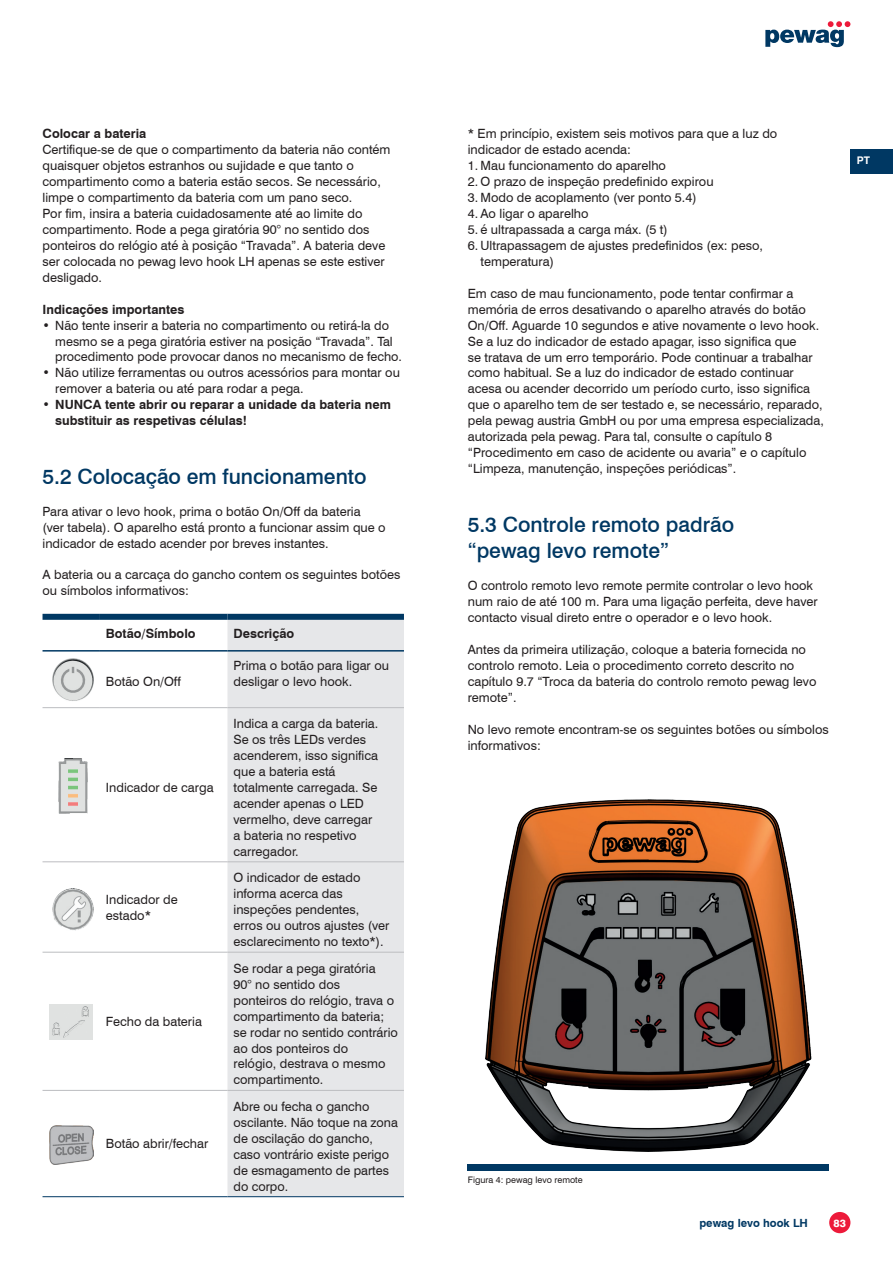
<style>
.page{position:relative;width:893px;height:1263px;background:#fff}
.page>*{position:absolute;margin:0;border:0;box-sizing:border-box;transform-origin:0 0}
.t1{font:500 21px/26.5px "Swiss 721 BT";color:#003863}
.t2{font:12.75px/15.9px "Swiss 721 BT";color:#231f20}
.t3{font:700 12.75px/15.9px "Swiss 721 BT";color:#231f20}
.t4{font:700 11.25px "Swiss 721 BT";color:#003863}
.t5{font:800 10.5px "Swiss 721 BT";color:#fff}
.t6{font:700 10.5px "Swiss 721 BT";color:#fff}
.t7{font:9px "Swiss 721 BT";color:#231f20}
</style>
<div class="page">
<div style="left:829px;top:1212px;width:21px;height:21px;background:#ed1a3a;border-radius:50%"></div>
<svg style="left:765px;top:21px;width:85px;height:26px"></svg>
<div style="left:850px;top:149px;width:43px;height:25px;background:#003863"></div>
<div style="left:227px;top:620px;width:177px;height:576px;background:#e6e7e9"></div>
<hr style="left:43px;top:707px;width:57px;height:1px;background:#bcbdc0">
<hr style="left:100px;top:707px;width:127px;height:1px;background:#bcbdc0">
<hr style="left:227px;top:707px;width:177px;height:1px;background:#bcbdc0">
<hr style="left:43px;top:861px;width:57px;height:1px;background:#bcbdc0">
<hr style="left:100px;top:861px;width:127px;height:1px;background:#bcbdc0">
<hr style="left:227px;top:861px;width:177px;height:1px;background:#bcbdc0">
<hr style="left:43px;top:952px;width:57px;height:1px;background:#bcbdc0">
<hr style="left:100px;top:952px;width:127px;height:1px;background:#bcbdc0">
<hr style="left:227px;top:952px;width:177px;height:1px;background:#bcbdc0">
<hr style="left:43px;top:1090px;width:57px;height:1px;background:#bcbdc0">
<hr style="left:100px;top:1090px;width:127px;height:1px;background:#bcbdc0">
<hr style="left:227px;top:1090px;width:177px;height:1px;background:#bcbdc0">
<div style="left:43px;top:614px;width:57px;height:6px;background:#003863"></div>
<div style="left:100px;top:614px;width:127px;height:6px;background:#003863"></div>
<div style="left:227px;top:614px;width:177px;height:6px;background:#003863"></div>
<hr style="left:43px;top:650px;width:57px;height:1px;background:#003863">
<hr style="left:100px;top:650px;width:127px;height:1px;background:#003863">
<hr style="left:227px;top:650px;width:177px;height:1px;background:#003863">
<hr style="left:43px;top:1196px;width:57px;height:1px;background:#003863">
<hr style="left:100px;top:1196px;width:127px;height:1px;background:#003863">
<hr style="left:227px;top:1196px;width:177px;height:1px;background:#003863">
<img style="left:52px;top:659px;width:42px;height:42px">
<img style="left:59px;top:758px;width:28px;height:55px">
<img style="left:52px;top:888px;width:42px;height:42px">
<img style="left:49px;top:1004px;width:44px;height:35px">
<img style="left:49px;top:1125px;width:44px;height:39px">
<img style="left:485px;top:799px;width:327px;height:353px">
<div style="left:468px;top:1164px;width:361px;height:6px;background:#003863"></div>
<p class="t3" style="left:43px;top:126px;width:105px">Colocar a bateria</p>
<p class="t2" style="left:43px;top:142px;width:350px">Certifique-se de que o compartimento da bateria não contém quaisquer objetos estranhos ou sujidade e que tanto o compartimento como a bateria estão secos. Se necessário, limpe o compartimento da bateria com um pano seco.<br>Por fim, insira a bateria cuidadosamente até ao limite do compartimento. Rode a pega giratória 90° no sentido dos ponteiros do relógio até à posição “Travada”. A bateria deve ser colocada no pewag levo hook LH apenas se este estiver desligado.</p>
<p class="t3" style="left:43px;top:301px;width:143px">Indicações importantes</p>
<p class="t2" style="left:55px;top:317px;width:348px;text-indent:-13px">• Não tente inserir a bateria no compartimento ou retirá-la do mesmo se a pega giratória estiver na posição “Travada”. Tal procedimento pode provocar danos no mecanismo de fecho.</p>
<p class="t2" style="left:55px;top:365px;width:346px;text-indent:-13px">• Não utilize ferramentas ou outros acessórios para montar ou remover a bateria ou até para rodar a pega.</p>
<p class="t3" style="left:55px;top:397px;width:337px;text-indent:-13px">• NUNCA tente abrir ou reparar a unidade da bateria nem substituir as respetivas células!</p>
<h1 class="t1" style="left:43px;top:463px;width:326px">5.2 Colocação em funcionamento</h1>
<p class="t2" style="left:43px;top:503px;width:345px">Para ativar o levo hook, prima o botão On/Off da bateria<br>(ver tabela). O aparelho está pronto a funcionar assim que o indicador de estado acender por breves instantes.</p>
<p class="t2" style="left:43px;top:567px;width:359px">A bateria ou a carcaça do gancho contem os seguintes botões ou símbolos informativos:</p>
<p class="t3" style="left:106px;top:625px;width:91px">Botão/Símbolo</p>
<p class="t3" style="left:233px;top:625px;width:62px">Descrição</p>
<p class="t2" style="left:106px;top:673px;width:76px">Botão On/Off</p>
<p class="t2" style="left:233px;top:657px;width:157px">Prima o botão para ligar ou desligar o levo hook.</p>
<p class="t2" style="left:106px;top:779px;width:109px">Indicador de carga</p>
<p class="t2" style="left:106px;top:891px;width:73px">Indicador de estado*</p>
<p class="t2" style="left:106px;top:1013px;width:98px">Fecho da bateria</p>
<p class="t2" style="left:106px;top:1135px;width:104px">Botão abrir/fechar</p>
<p class="t2" style="left:233px;top:716px;width:146px">Indica a carga da bateria.<br>Se os três LEDs verdes acenderem, isso significa que a bateria está totalmente carregada. Se acender apenas o LED vermelho, deve carregar a bateria no respetivo carregador.</p>
<p class="t2" style="left:233px;top:870px;width:157px">O indicador de estado informa acerca das inspeções pendentes, erros ou outros ajustes (ver esclarecimento no texto*).</p>
<p class="t2" style="left:233px;top:960px;width:166px">Se rodar a pega giratória<br>90° no sentido dos<br>ponteiros do relógio, trava o compartimento da bateria; se rodar no sentido contrário ao dos ponteiros do<br>relógio, destrava o mesmo compartimento.</p>
<p class="t2" style="left:233px;top:1098px;width:166px">Abre ou fecha o gancho oscilante. Não toque na zona de oscilação do gancho, caso vontrário existe perigo de esmagamento de partes do corpo.</p>
<p class="t2" style="left:468px;top:126px;width:311px">* Em princípio, existem seis motivos para que a luz do indicador de estado acenda:</p>
<p class="t2" style="left:468px;top:158px;width:200px">1. Mau funcionamento do aparelho</p>
<p class="t2" style="left:468px;top:173px;width:247px">2. O prazo de inspeção predefinido expirou</p>
<p class="t2" style="left:468px;top:189px;width:230px">3. Modo de acoplamento (ver ponto 5.4)</p>
<p class="t2" style="left:468px;top:205px;width:122px">4. Ao ligar o aparelho</p>
<p class="t2" style="left:468px;top:221px;width:202px">5. é ultrapassada a carga máx. (5 t)</p>
<p class="t2" style="left:480px;top:237px;width:284px;text-indent:-13px">6. Ultrapassagem de ajustes predefinidos (ex: peso, temperatura)</p>
<p class="t2" style="left:468px;top:285px;width:358px">Em caso de mau funcionamento, pode tentar confirmar a memória de erros desativando o aparelho através do botão On/Off. Aguarde 10 segundos e ative novamente o levo hook.<br>Se a luz do indicador de estado apagar, isso significa que<br>se tratava de um erro temporário. Pode continuar a trabalhar como habitual. Se a luz do indicador de estado continuar acesa ou acender decorrido um período curto, isso significa que o aparelho tem de ser testado e, se necessário, reparado, pela pewag austria GmbH ou por uma empresa especializada, autorizada pela pewag. Para tal, consulte o capítulo 8 “Procedimento em caso de acidente ou avaria” e o capítulo “Limpeza, manutenção, inspeções periódicas”.</p>
<h1 class="t1" style="left:468px;top:511px;width:268px">5.3 Controle remoto padrão “pewag levo remote”</h1>
<p class="t2" style="left:468px;top:577px;width:351px">O controlo remoto levo remote permite controlar o levo hook num raio de até 100 m. Para uma ligação perfeita, deve haver contacto visual direto entre o operador e o levo hook.</p>
<p class="t2" style="left:468px;top:641px;width:350px">Antes da primeira utilização, coloque a bateria fornecida no controlo remoto. Leia o procedimento correto descrito no capítulo 9.7 “Troca da bateria do controlo remoto pewag levo remote”.</p>
<p class="t2" style="left:468px;top:721px;width:363px">No levo remote encontram-se os seguintes botões ou símbolos informativos:</p>
<p class="t6" style="left:857px;top:154px;width:15px">PT</p>
<p class="t7" style="left:468px;top:1174px;width:116px">Figura 4: pewag levo remote</p>
<p class="t4" style="left:699px;top:1216px;width:110px">pewag levo hook LH</p>
<p class="t5" style="left:834px;top:1216px;width:14px">83</p>
</div>
